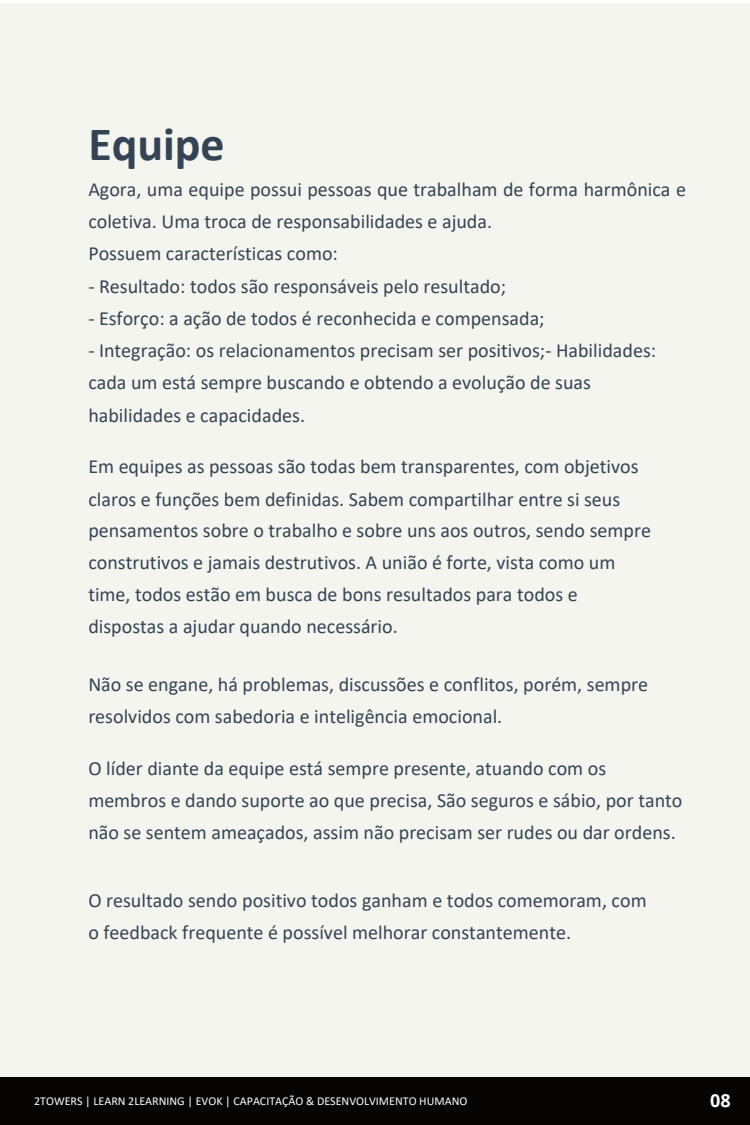
<style>
.page{position:relative;width:750px;height:1125px;background:#fff}
.page>*{position:absolute;margin:0;border:0;box-sizing:border-box;transform-origin:0 0}
.t1{font:700 48px "Calibri";color:#344455}
.t2{font:20px/32.2px "Calibri";color:#344455}
.t3{font:700 18px "Open Sans";color:#fff}
.t4{font:12px "Calibri";color:#fff}
</style>
<div class="page">
<div style="left:0;top:3px;width:750px;height:1122px;background:#f5f5ef"></div>
<div style="left:0;top:1077px;width:750px;height:48px;background:#070404"></div>
<h1 class="t1" style="left:88px;top:124px;width:138px">Equipe</h1>
<p class="t2" style="left:88px;top:175px;width:599px">Agora, uma equipe possui pessoas que trabalham de forma harmônica e coletiva. Uma troca de responsabilidades e ajuda.<br>Possuem características como:</p>
<p class="t2" style="left:88px;top:272px;width:419px">- Resultado: todos são responsáveis pelo resultado;</p>
<p class="t2" style="left:88px;top:304px;width:458px">- Esforço: a ação de todos é reconhecida e compensada;</p>
<p class="t2" style="left:88px;top:336px;width:569px">- Integração: os relacionamentos precisam ser positivos;- Habilidades: cada um está sempre buscando e obtendo a evolução de suas habilidades e capacidades.</p>
<p class="t2" style="left:88px;top:452px;width:564px">Em equipes as pessoas são todas bem transparentes, com objetivos claros e funções bem definidas. Sabem compartilhar entre si seus pensamentos sobre o trabalho e sobre uns aos outros, sendo sempre construtivos e jamais destrutivos. A união é forte, vista como um time, todos estão em busca de bons resultados para todos e dispostas a ajudar quando necessário.</p>
<p class="t2" style="left:88px;top:670px;width:561px">Não se engane, há problemas, discussões e conflitos, porém, sempre resolvidos com sabedoria e inteligência emocional.</p>
<p class="t2" style="left:88px;top:754px;width:596px;line-height:31.9px">O líder diante da equipe está sempre presente, atuando com os membros e dando suporte ao que precisa, São seguros e sábio, por tanto não se sentem ameaçados, assim não precisam ser rudes ou dar ordens.</p>
<p class="t2" style="left:88px;top:886px;width:560px">O resultado sendo positivo todos ganham e todos comemoram, com o feedback frequente é possível melhorar constantemente.</p>
<p class="t4" style="left:34px;top:1096px;width:435px">2TOWERS | LEARN 2LEARNING | EVOK | CAPACITAÇÃO &amp; DESENVOLVIMENTO HUMANO</p>
<p class="t3" style="left:710px;top:1088px;width:22px">08</p>
</div>
